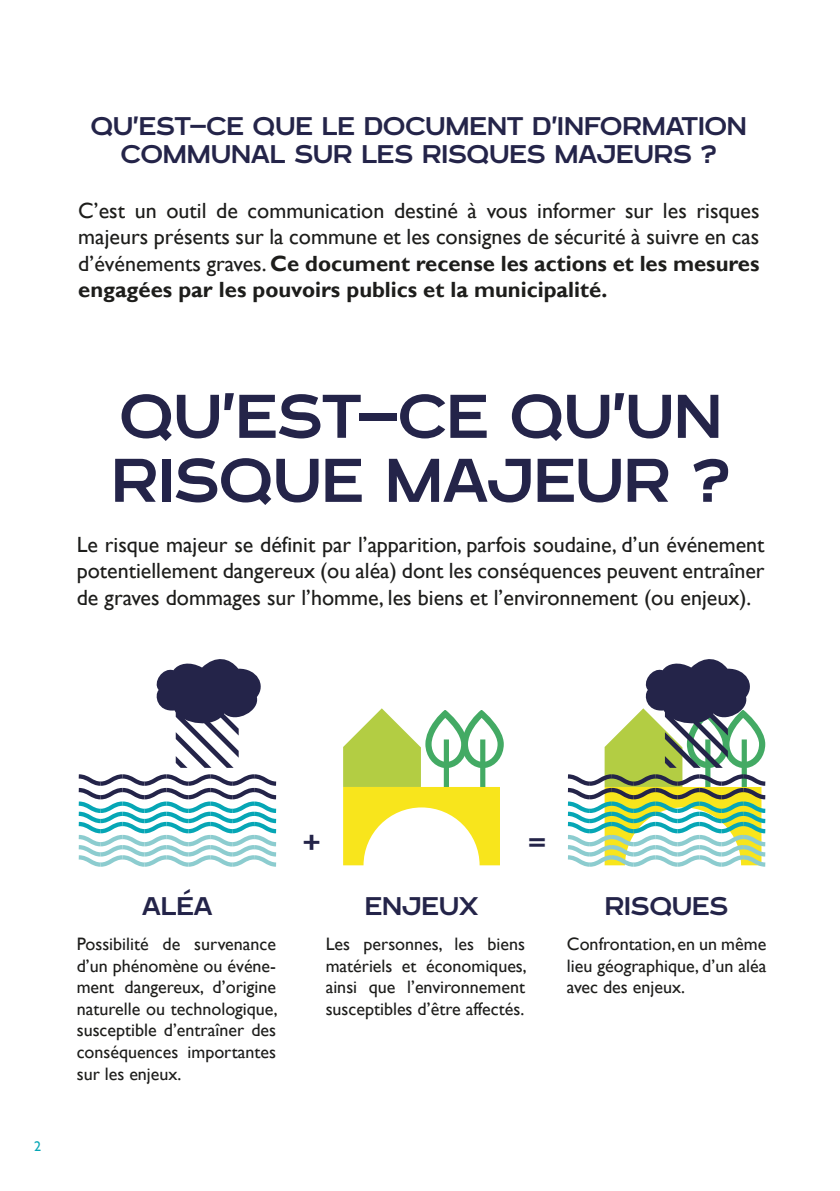
<style>
.page{position:relative;width:840px;height:1191px;background:#fff}
.page>*{position:absolute;margin:0;border:0;box-sizing:border-box;transform-origin:0 0}
.t1{font:77px/64px "Blatant";color:#242449}
.t2{font:32px/28px "Blatant";color:#242449;text-align:center}
.t3{font:22px/26.4px "Gill Sans";color:#1d1d1b;text-align:justify}
.t4{font:18px/21.6px "Gill Sans";color:#1d1d1b;text-align:justify}
.t5{font:14px "Gill Sans";color:#06a6b5}
.s1{font-weight:700}
</style>
<div class="page">
<svg style="left:343px;top:708px;width:160px;height:157px"></svg>
<svg style="left:567px;top:659px;width:199px;height:208px"></svg>
<svg style="left:78px;top:659px;width:199px;height:208px"></svg>
<h2 class="t2" style="left:91px;top:111px;width:657px">QU'EST-CE QUE LE DOCUMENT D'INFORMATION<br>COMMUNAL SUR LES RISQUES MAJEURS ?</h2>
<p class="t3" style="left:78px;top:198px;width:682px">C’est un outil de communication destiné à vous informer sur les risques majeurs présents sur la commune et les consignes de sécurité à suivre en cas d’événements graves. <span class="s1">Ce document recense les actions et les mesures engagées par les pouvoirs publics et la municipalité.</span></p>
<h1 class="t1" style="left:111px;top:381px;width:620px">QU'EST-CE QU'UN<br>RISQUE MAJEUR ?</h1>
<p class="t3" style="left:77px;top:531px;width:689px">Le risque majeur se définit par l’apparition, parfois soudaine, d’un événement potentiellement dangereux (ou aléa) dont les conséquences peuvent entraîner de graves dommages sur l’homme, les biens et l’environnement (ou enjeux).</p>
<p class="t5" style="left:34px;top:1138px;width:8px">2</p>
<h2 class="t2" style="left:303px;top:826px;width:19px">+</h2>
<h2 class="t2" style="left:528px;top:826px;width:19px">=</h2>
<h2 class="t2" style="left:142px;top:891px;width:72px">ALÉA</h2>
<h2 class="t2" style="left:364px;top:891px;width:115px">ENJEUX</h2>
<h2 class="t2" style="left:604px;top:891px;width:125px">RISQUES</h2>
<p class="t4" style="left:77px;top:933px;width:202px">Possibilité de survenance d’un phénomène ou événe&shy;ment dangereux, d’origine naturelle ou technologique, susceptible d’entraîner des conséquences importantes sur les enjeux.</p>
<p class="t4" style="left:325px;top:933px;width:202px">Les personnes, les biens matériels et économiques, ainsi que l’environnement susceptibles d’être affectés.</p>
<p class="t4" style="left:566px;top:933px;width:201px">Confrontation, en un même lieu géographique, d’un aléa avec des enjeux.</p>
</div>
